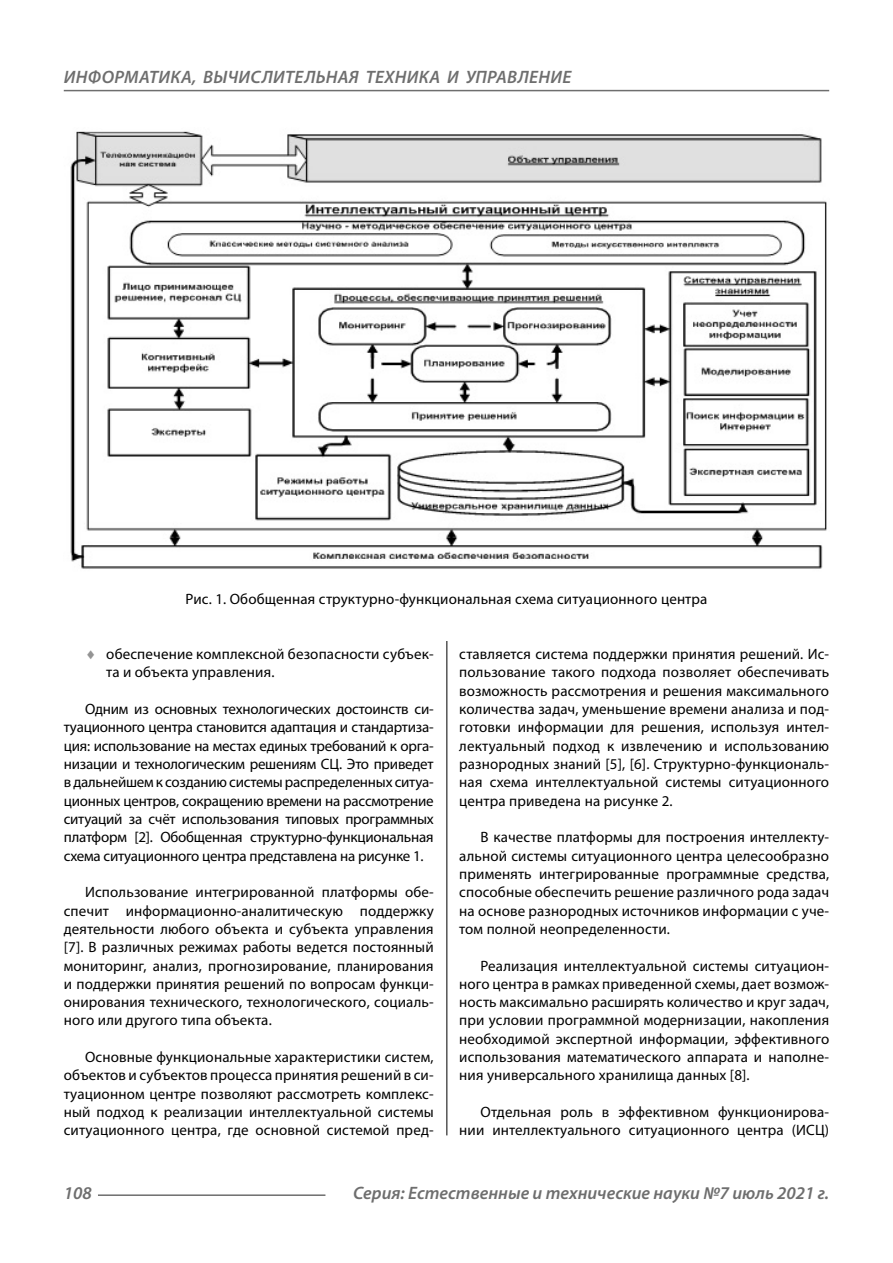
<style>
.page{position:relative;width:893px;height:1263px;background:#fff}
.page>*{position:absolute;margin:0;border:0;box-sizing:border-box;transform-origin:0 0}
.t1{font:italic 600 18px "Myriad Pro";color:#6e6e6e}
.Normal{font:15px/18.3px "Myriad Pro";letter-spacing:.01em;color:#000;text-align:justify}
.podpis{font:15px "Myriad Pro";letter-spacing:.01em;color:#000}
.s1{color:#949494}
</style>
<div class="page">
<hr style="left:446px;top:128px;width:1px;height:1007px;background:#000">
<img style="left:70px;top:128px;width:757px;height:458px">
<hr style="left:98px;top:1194px;width:227px;height:2px;background:#6e6e6e">
<hr style="left:64px;top:90px;width:765px;height:1px;background:#6e6e6e">
<p class="t1" style="left:64px;top:66px;width:25px">Информатика</p>
<p class="t1" style="left:192px;top:66px;width:48px">, вычислител</p>
<p class="t1" style="left:316px;top:66px;width:23px">ьная</p>
<p class="t1" style="left:366px;top:66px;width:12px">техника</p>
<p class="t1" style="left:447px;top:66px;width:31px">и управление</p>
<p class="podpis" style="left:186px;top:590px;width:523px">Рис. 1. Обобщенная структурно-функциональная схема ситуационного центра</p>
<p class="Normal" style="left:106px;top:644px;width:329px;text-indent:-21px"><span class="s1">♦</span> обеспечение комплексной безопасности субъек&shy;та и объекта управления.</p>
<p class="Normal" style="left:64px;top:699px;width:371px;text-indent:21px">Одним из основных технологических достоинств си&shy;туационного центра становится адаптация и стандартиза&shy;ция: использование на местах единых требований к орга&shy;низации и технологическим решениям СЦ. Это приведет в дальнейшем к созданию системы распределенных ситуа&shy;ционных центров, сокращению времени на рассмотрение ситуаций за счёт использования типовых программных платформ [2]. Обобщенная структурно-функциональная схема ситуационного центра представлена на рисунке 1.</p>
<p class="Normal" style="left:64px;top:883px;width:371px;text-indent:21px">Использование интегрированной платформы обе&shy;спечит информационно-аналитическую поддержку деятельности любого объекта и субъекта управления [7]. В различных режимах работы ведется постоянный мониторинг, анализ, прогнозирование, планирования и поддержки принятия решений по вопросам функци&shy;онирования технического, технологического, социаль&shy;ного или другого типа объекта.</p>
<p class="Normal" style="left:64px;top:1048px;width:371px;text-indent:21px">Основные функциональные характеристики систем, объектов и субъектов процесса принятия решений в си&shy;туационном центре позволяют рассмотреть комплекс&shy;ный подход к реализации интеллектуальной системы ситуационного центра, где основной системой пред-</p>
<p class="Normal" style="left:459px;top:644px;width:371px">ставляется система поддержки принятия решений. Ис&shy;пользование такого подхода позволяет обеспечивать возможность рассмотрения и решения максимального количества задач, уменьшение времени анализа и под&shy;готовки информации для решения, используя интел&shy;лектуальный подход к извлечению и использованию разнородных знаний [5], [6]. Структурно-функциональ&shy;ная схема интеллектуальной системы ситуационного центра приведена на рисунке 2.</p>
<p class="Normal" style="left:459px;top:828px;width:371px;text-indent:21px">В качестве платформы для построения интеллекту&shy;альной системы ситуационного центра целесообразно применять интегрированные программные средства, способные обеспечить решение различного рода задач на основе разнородных источников информации с уче&shy;том полной неопределенности.</p>
<p class="Normal" style="left:459px;top:956px;width:371px;text-indent:21px">Реализация интеллектуальной системы ситуацион&shy;ного центра в рамках приведенной схемы, дает возмож&shy;ность максимально расширять количество и круг задач, при условии программной модернизации, накопления необходимой экспертной информации, эффективного использования математического аппарата и наполне&shy;ния универсального хранилища данных [8].</p>
<p class="Normal" style="left:459px;top:1103px;width:371px;text-align:right">Отдельная роль в эффективном функционирова&shy;нии интеллектуального ситуационного центра (ИСЦ)</p>
<p class="t1" style="left:64px;top:1182px;width:30px">108</p>
<p class="t1" style="left:353px;top:1182px;width:478px">Серия: Естественные и технические науки №7 июль 2021 г.</p>
</div>
